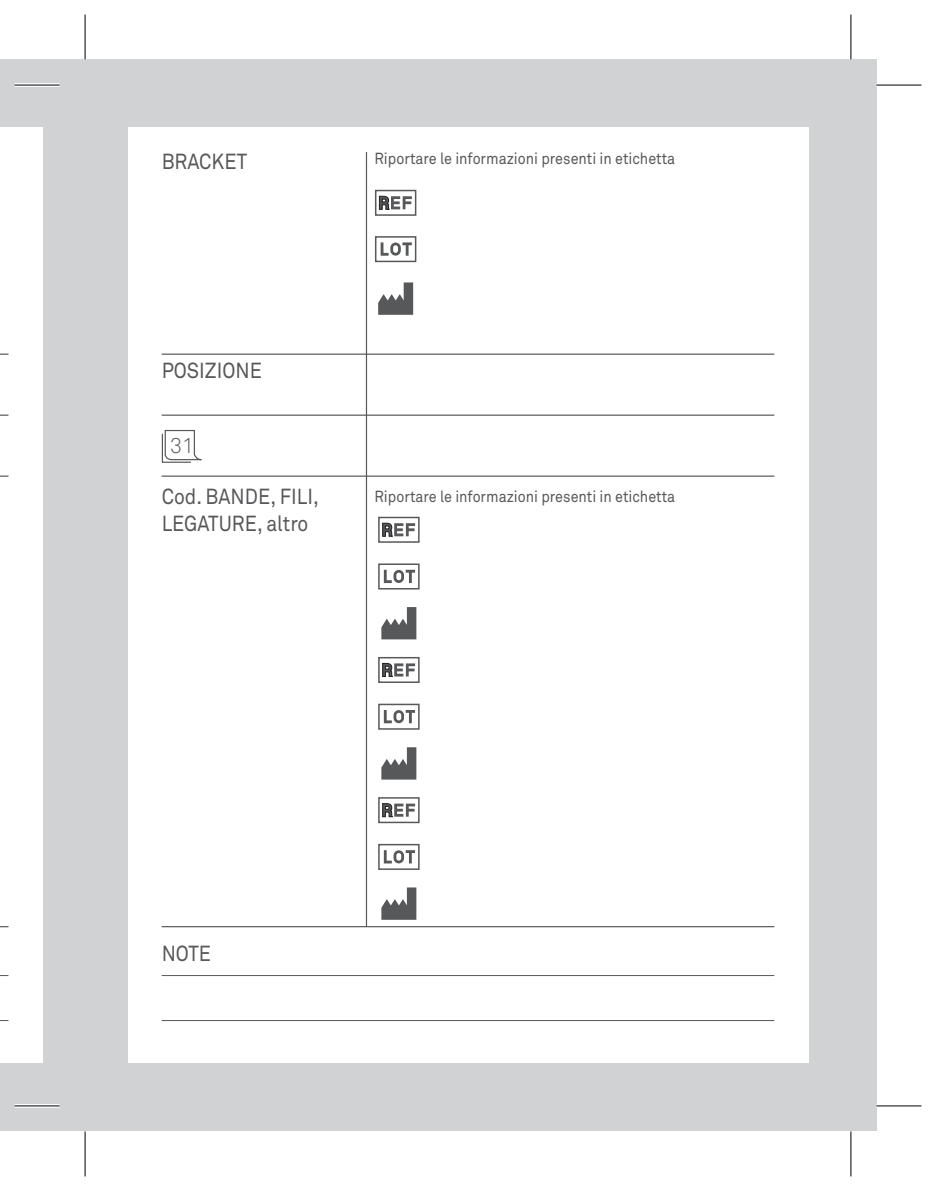
<style>
.page{position:relative;width:936px;height:1191px;background:#fff}
.page>*{position:absolute;margin:0;border:0;box-sizing:border-box;transform-origin:0 0}
.t1{font:21.6px/26.4px "Akkurat Pro";color:#57585a;scale:.9 1}
.t2{font:21.6px "Akkurat Light Pro";color:#57585a}
.t3{font:15.9px "Akkurat Pro";color:#57585a;scale:.9 1}
</style>
<div class="page">
<div style="left:85px;top:60px;width:791px;height:1071px;background:#d1d2d4"></div>
<div style="left:0;top:60px;width:85px;height:1071px;background:#d1d2d4"></div>
<div style="left:0;top:128px;width:43px;height:935px;background:#fff"></div>
<div style="left:128px;top:128px;width:680px;height:935px;background:#fff"></div>
<hr style="left:162px;top:975px;width:612px;height:1px;background:#57585a">
<hr style="left:162px;top:1020px;width:612px;height:1px;background:#57585a">
<svg style="left:0;top:353px;width:9px;height:2px"></svg>
<hr style="left:162px;top:353px;width:612px;height:2px;background:#57585a">
<svg style="left:0;top:414px;width:9px;height:2px"></svg>
<hr style="left:162px;top:414px;width:612px;height:2px;background:#57585a">
<svg style="left:0;top:475px;width:9px;height:2px"></svg>
<hr style="left:162px;top:475px;width:612px;height:2px;background:#57585a">
<hr style="left:162px;top:926px;width:612px;height:1px;background:#57585a">
<hr style="left:366px;top:152px;width:1px;height:774px;background:#57585a">
<svg style="left:378px;top:282px;width:35px;height:33px"></svg>
<svg style="left:161px;top:429px;width:41px;height:34px"></svg>
<div style="left:375px;top:236px;width:41px;height:26px;border:2px solid #57585a"></div>
<svg style="left:380px;top:242px;width:32px;height:14px"></svg>
<div style="left:375px;top:190px;width:41px;height:26px;border:2px solid #57585a"></div>
<svg style="left:379px;top:196px;width:33px;height:13px"></svg>
<svg style="left:381px;top:607px;width:35px;height:32px"></svg>
<div style="left:378px;top:563px;width:41px;height:26px;border:2px solid #57585a"></div>
<svg style="left:384px;top:570px;width:31px;height:13px"></svg>
<div style="left:378px;top:517px;width:41px;height:26px;border:2px solid #57585a"></div>
<svg style="left:382px;top:523px;width:33px;height:13px"></svg>
<svg style="left:381px;top:747px;width:35px;height:32px"></svg>
<div style="left:378px;top:703px;width:41px;height:26px;border:2px solid #57585a"></div>
<svg style="left:384px;top:710px;width:31px;height:13px"></svg>
<div style="left:378px;top:657px;width:41px;height:26px;border:2px solid #57585a"></div>
<svg style="left:382px;top:663px;width:33px;height:13px"></svg>
<svg style="left:381px;top:887px;width:35px;height:32px"></svg>
<div style="left:378px;top:844px;width:41px;height:26px;border:2px solid #57585a"></div>
<svg style="left:384px;top:850px;width:31px;height:13px"></svg>
<div style="left:378px;top:797px;width:41px;height:26px;border:2px solid #57585a"></div>
<svg style="left:382px;top:803px;width:33px;height:13px"></svg>
<svg style="left:15px;top:83px;width:45px;height:4px"></svg>
<svg style="left:876px;top:83px;width:45px;height:4px"></svg>
<hr style="left:15px;top:1104px;width:45px;height:3px;background:#fff">
<svg style="left:83px;top:15px;width:4px;height:45px"></svg>
<svg style="left:84px;top:1131px;width:1px;height:45px"></svg>
<hr style="left:15px;top:85px;width:45px;height:1px;background:#000">
<hr style="left:876px;top:85px;width:45px;height:1px;background:#000">
<hr style="left:15px;top:1105px;width:45px;height:1px;background:#000">
<hr style="left:876px;top:1105px;width:45px;height:1px;background:#000">
<hr style="left:85px;top:15px;width:1px;height:45px;background:#000">
<hr style="left:85px;top:1131px;width:1px;height:45px;background:#000">
<hr style="left:850px;top:15px;width:1px;height:45px;background:#000">
<hr style="left:850px;top:1131px;width:1px;height:45px;background:#000">
<h1 class="t1" style="left:162px;top:149px;width:96px">BRACKET</h1>
<p class="t3" style="left:374px;top:150px;width:335px">Riportare le informazioni presenti in etichetta</p>
<h1 class="t1" style="left:162px;top:357px;width:113px">POSIZIONE</h1>
<h1 class="t2" style="left:170px;top:432px;width:26px">31</h1>
<h1 class="t1" style="left:162px;top:484px;width:176px">Cod. BANDE, FILI,<br>LEGATURE, altro</h1>
<p class="t3" style="left:374px;top:487px;width:335px">Riportare le informazioni presenti in etichetta</p>
<h1 class="t1" style="left:162px;top:940px;width:56px">NOTE</h1>
</div>
